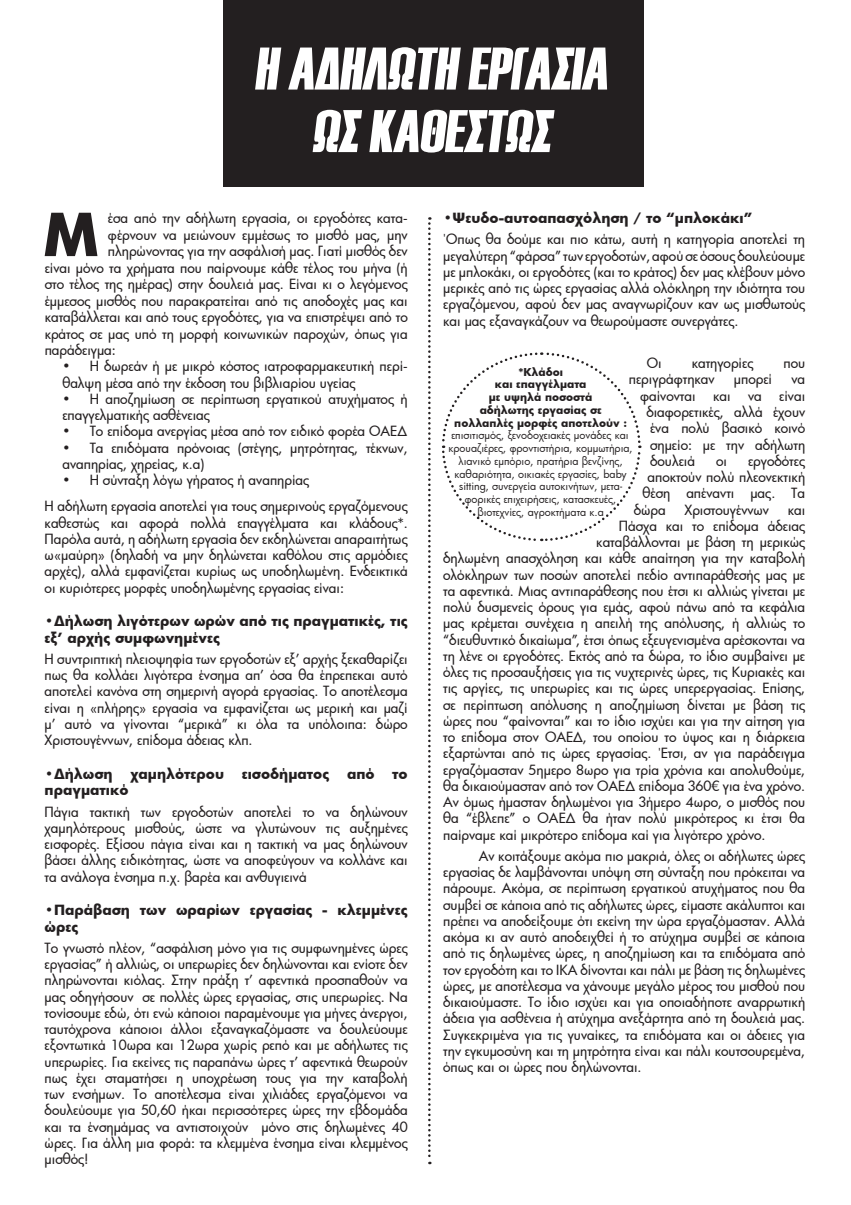
<style>
.page{position:relative;width:851px;height:1205px;background:#fff}
.page>*{position:absolute;margin:0;border:0;box-sizing:border-box;transform-origin:0 0}
.t1{font:60px/62.5px "Haettenschweiler";color:#fff;text-align:center}
.t2{font:700 57.5px "Futura";color:#231f20}
.t3{font:500 13.75px/16.2px "Futura";color:#231f20;text-align:justify}
.t4{font:700 13.75px/16.2px "Futura";color:#231f20}
.t5{font:10.62px/12.8px "Futura";color:#231f20;text-align:center}
.t6{font:700 10.62px/12.8px "Futura";color:#231f20;text-align:center}
</style>
<div class="page">
<div style="left:223px;top:0;width:420px;height:186px;background:#231f20"></div>
<svg style="left:428px;top:217px;width:2px;height:947px"></svg>
<svg style="left:442px;top:352px;width:199px;height:190px"></svg>
<h1 class="t1" style="left:254px;top:37px;width:365px">Η ΑΔΗΛΩΤΗ ΕΡΓΑΣΙΑ<br>ΩΣ ΚΑΘΕΣΤΩΣ</h1>
<h2 class="t2" style="left:43px;top:194px;width:58px">Μ</h2>
<p class="t3" style="left:108px;top:210px;width:301px">έσα από την αδήλωτη εργασία, οι εργοδότες κατα-</p>
<p class="t3" style="left:108px;top:226px;width:301px">φέρνουν να μειώνουν εμμέσως το μισθό μας, μην</p>
<p class="t3" style="left:108px;top:243px;width:301px">πληρώνοντας για την ασφάλισή μας. Γιατί μισθός δεν</p>
<p class="t3" style="left:45px;top:259px;width:364px">είναι μόνο τα χρήματα που παίρνουμε κάθε τέλος του μήνα (ή</p>
<p class="t3" style="left:45px;top:276px;width:364px">στο τέλος της ημέρας) στην δουλειά μας. Είναι κι ο λεγόμενος</p>
<p class="t3" style="left:45px;top:292px;width:364px">έμμεσος μισθός που παρακρατείται από τις αποδοχές μας και</p>
<p class="t3" style="left:45px;top:309px;width:364px">καταβάλλεται και από τους εργοδότες, για να επιστρέψει από το</p>
<p class="t3" style="left:45px;top:325px;width:364px">κράτος σε μας υπό τη μορφή κοινωνικών παροχών, όπως για</p>
<p class="t3" style="left:45px;top:342px;width:73px">παράδειγμα:</p>
<p class="t3" style="left:62px;top:358px;width:347px">• Η δωρεάν ή με μικρό κόστος ιατροφαρμακευτική περί&shy;θαλψη μέσα από την έκδοση του βιβλιαρίου υγείας</p>
<p class="t3" style="left:62px;top:390px;width:347px">• Η αποζημίωση σε περίπτωση εργατικού ατυχήματος ή επαγγελματικής ασθένειας</p>
<p class="t3" style="left:62px;top:423px;width:346px">• Το επίδομα ανεργίας μέσα από τον ειδικό φορέα ΟΑΕΔ</p>
<p class="t3" style="left:62px;top:439px;width:347px">• Τα επιδόματα πρόνοιας (στέγης, μητρότητας, τέκνων, αναπηρίας, χηρείας, κ.α)</p>
<p class="t3" style="left:45px;top:467px;width:364px;line-height:26.2px;text-indent:18px">• Η σύνταξη λόγω γήρατος ή αναπηρίας<br>Η αδήλωτη εργασία αποτελεί για τους σημερινούς εργαζόμενους</p>
<p class="t3" style="left:45px;top:514px;width:364px">καθεστώς και αφορά πολλά επαγγέλματα και κλάδους*.<br>Παρόλα αυτά, η αδήλωτη εργασία δεν εκδηλώνεται απαραιτήτως ω«μαύρη» (δηλαδή να μην δηλώνεται καθόλου στις αρμόδιες αρχές), αλλά εμφανίζεται κυρίως ως υποδηλωμένη. Ενδεικτικά οι κυριότερες μορφές υποδηλωμένης εργασίας είναι:</p>
<p class="t4" style="left:45px;top:613px;width:364px">•Δήλωση λιγότερων ωρών από τις πραγματικές, τις εξ’ αρχής συμφωνημένες</p>
<p class="t3" style="left:45px;top:650px;width:364px">Η συντριπτική πλειοψηφία των εργοδοτών εξ’ αρχής ξεκαθαρίζει πως θα κολλάει λιγότερα ένσημα απ’ όσα θα έπρεπεκαι αυτό αποτελεί κανόνα στη σημερινή αγορά εργασίας. Το αποτέλεσμα είναι η «πλήρης» εργασία να εμφανίζεται ως μερική και μαζί μ’ αυτό να γίνονται “μερικά” κι όλα τα υπόλοιπα: δώρο Χριστουγέννων, επίδομα άδειας κλπ.</p>
<p class="t4" style="left:45px;top:765px;width:69px">•Δήλωση</p>
<p class="t4" style="left:130px;top:765px;width:95px">χαμηλότερου</p>
<p class="t4" style="left:242px;top:765px;width:89px">εισοδήματος</p>
<p class="t4" style="left:347px;top:765px;width:29px">από</p>
<p class="t4" style="left:392px;top:765px;width:17px">το</p>
<p class="t4" style="left:45px;top:781px;width:85px">πραγματικό</p>
<p class="t3" style="left:45px;top:803px;width:364px">Πάγια τακτική των εργοδοτών αποτελεί το να δηλώνουν χαμηλότερους μισθούς, ώστε να γλυτώνουν τις αυξημένες εισφορές. Εξίσου πάγια είναι και η τακτική να μας δηλώνουν βάσει άλλης ειδικότητας, ώστε να αποφεύγουν να κολλάνε και τα ανάλογα ένσημα π.χ. βαρέα και ανθυγιεινά</p>
<p class="t4" style="left:45px;top:901px;width:364px">•Παράβαση των ωραρίων εργασίας - κλεμμένες ώρες</p>
<p class="t3" style="left:45px;top:939px;width:364px">Το γνωστό πλέον, “ασφάλιση μόνο για τις συμφωνημένες ώρες εργασίας” ή αλλιώς, οι υπερωρίες δεν δηλώνονται και ενίοτε δεν πληρώνονται κιόλας. Στην πράξη τ’ αφεντικά προσπαθούν να μας οδηγήσουν σε πολλές ώρες εργασίας, στις υπερωρίες. Να τονίσουμε εδώ, ότι ενώ κάποιοι παραμένουμε για μήνες άνεργοι, ταυτόχρονα κάποιοι άλλοι εξαναγκαζόμαστε να δουλεύουμε εξοντωτικά 10ωρα και 12ωρα χωρίς ρεπό και με αδήλωτες τις υπερωρίες. Για εκείνες τις παραπάνω ώρες τ’ αφεντικά θεωρούν πως έχει σταματήσει η υποχρέωση τους για την καταβολή των ενσήμων. Το αποτέλεσμα είναι χιλιάδες εργαζόμενοι να δουλεύουμε για 50,60 ήκαι περισσότερες ώρες την εβδομάδα και τα ένσημάμας να αντιστοιχούν μόνο στις δηλωμένες 40 ώρες. Για άλλη μια φορά: τα κλεμμένα ένσημα είναι κλεμμένος μισθός!</p>
<p class="t4" style="left:443px;top:209px;width:310px">•Ψευδο-αυτοαπασχόληση / το “μπλοκάκι”</p>
<p class="t3" style="left:443px;top:231px;width:363px">Όπως θα δούμε και πιο κάτω, αυτή η κατηγορία αποτελεί τη μεγαλύτερη “φάρσα” των εργοδοτών, αφού σε όσους δουλεύουμε με μπλοκάκι, οι εργοδότες (και το κράτος) δεν μας κλέβουν μόνο μερικές από τις ώρες εργασίας αλλά ολόκληρη την ιδιότητα του εργαζόμενου, αφού δεν μας αναγνωρίζουν καν ως μισθωτούς και μας εξαναγκάζουν να θεωρούμαστε συνεργάτες.</p>
<p class="t3" style="left:646px;top:355px;width:16px">Οι</p>
<p class="t3" style="left:691px;top:355px;width:63px">κατηγορίες</p>
<p class="t3" style="left:783px;top:355px;width:23px">που</p>
<p class="t3" style="left:628px;top:371px;width:87px">περιγράφτηκαν</p>
<p class="t3" style="left:733px;top:371px;width:40px">μπορεί</p>
<p class="t3" style="left:791px;top:371px;width:15px">να</p>
<p class="t3" style="left:640px;top:387px;width:57px">φαίνονται</p>
<p class="t3" style="left:713px;top:387px;width:19px">και</p>
<p class="t3" style="left:747px;top:387px;width:15px">να</p>
<p class="t6" style="left:454px;top:365px;width:174px">*Κλάδοι<br>και επαγγέλματα<br>με υψηλά ποσοστά<br>αδήλωτης εργασίας σε πολλαπλές μορφές αποτελούν :</p>
<p class="t5" style="left:448px;top:429px;width:186px">επισιτισμός, ξενοδοχειακές μονάδες και κρουαζιέρες, φροντιστήρια, κομμωτήρια, λιανικό εμπόριο, πρατήρια βενζίνης, καθαριότητα, οικιακές εργασίες, baby sitting, συνεργεία αυτοκινήτων, μετα&shy;φορικές επιχειρήσεις, κατασκευές, βιοτεχνίες, αγροκτήματα κ.α</p>
<p class="t3" style="left:646px;top:387px;width:160px;text-indent:133px">είναι διαφορετικές, αλλά έχουν ένα πολύ βασικό κοινό σημείο: με την αδήλωτη δουλειά</p>
<p class="t3" style="left:716px;top:452px;width:12px">οι</p>
<p class="t3" style="left:748px;top:452px;width:59px">εργοδότες</p>
<p class="t3" style="left:647px;top:468px;width:159px">αποκτούν πολύ πλεονεκτική</p>
<p class="t3" style="left:642px;top:485px;width:164px">θέση απέναντι μας. Τα</p>
<p class="t3" style="left:633px;top:501px;width:33px">δώρα</p>
<p class="t3" style="left:684px;top:501px;width:86px">Χριστουγέννων</p>
<p class="t3" style="left:787px;top:501px;width:19px">και</p>
<p class="t3" style="left:618px;top:517px;width:188px">Πάσχα και το επίδομα άδειας</p>
<p class="t3" style="left:596px;top:533px;width:210px">καταβάλλονται με βάση τη μερικώς</p>
<p class="t3" style="left:443px;top:550px;width:363px">δηλωμένη απασχόληση και κάθε απαίτηση για την καταβολή</p>
<p class="t3" style="left:443px;top:566px;width:363px">ολόκληρων των ποσών αποτελεί πεδίο αντιπαράθεσής μας με</p>
<p class="t3" style="left:443px;top:582px;width:363px">τα αφεντικά. Μιας αντιπαράθεσης που έτσι κι αλλιώς γίνεται με</p>
<p class="t3" style="left:443px;top:598px;width:363px">πολύ δυσμενείς όρους για εμάς, αφού πάνω από τα κεφάλια</p>
<p class="t3" style="left:443px;top:615px;width:363px">μας κρέμεται συνέχεια η απειλή της απόλυσης, ή αλλιώς το</p>
<p class="t3" style="left:443px;top:631px;width:363px">“διευθυντικό δικαίωμα”, έτσι όπως εξευγενισμένα αρέσκονται να</p>
<p class="t3" style="left:443px;top:647px;width:363px">τη λένε οι εργοδότες. Εκτός από τα δώρα, το ίδιο συμβαίνει με</p>
<p class="t3" style="left:443px;top:663px;width:363px">όλες τις προσαυξήσεις για τις νυχτερινές ώρες, τις Κυριακές και</p>
<p class="t3" style="left:443px;top:680px;width:363px">τις αργίες, τις υπερωρίες και τις ώρες υπερεργασίας. Επίσης,</p>
<p class="t3" style="left:443px;top:696px;width:363px">σε περίπτωση απόλυσης η αποζημίωση δίνεται με βάση τις</p>
<p class="t3" style="left:443px;top:712px;width:363px">ώρες που “φαίνονται” και το ίδιο ισχύει και για την αίτηση για</p>
<p class="t3" style="left:443px;top:728px;width:363px">το επίδομα στον ΟΑΕΔ, του οποίου το ύψος και η διάρκεια</p>
<p class="t3" style="left:443px;top:745px;width:363px">εξαρτώνται από τις ώρες εργασίας. Έτσι, αν για παράδειγμα</p>
<p class="t3" style="left:443px;top:761px;width:363px">εργαζόμασταν 5ημερο 8ωρο για τρία χρόνια και απολυθούμε,</p>
<p class="t3" style="left:443px;top:777px;width:363px">θα δικαιούμασταν από τον ΟΑΕΔ επίδομα 360€ για ένα χρόνο.</p>
<p class="t3" style="left:443px;top:794px;width:363px">Αν όμως ήμασταν δηλωμένοι για 3ήμερο 4ωρο, ο μισθός που</p>
<p class="t3" style="left:443px;top:810px;width:363px">θα “έβλεπε” ο ΟΑΕΔ θα ήταν πολύ μικρότερος κι έτσι θα</p>
<p class="t3" style="left:443px;top:826px;width:324px">παίρναμε καί μικρότερο επίδομα καί για λιγότερο χρόνο.</p>
<p class="t3" style="left:443px;top:847px;width:363px;text-indent:35px">Αν κοιτάξουμε ακόμα πιο μακριά, όλες οι αδήλωτες ώρες εργασίας δε λαμβάνονται υπόψη στη σύνταξη που πρόκειται να πάρουμε. Ακόμα, σε περίπτωση εργατικού ατυχήματος που θα συμβεί σε κάποια από τις αδήλωτες ώρες, είμαστε ακάλυπτοι και πρέπει να αποδείξουμε ότι εκείνη την ώρα εργαζόμασταν. Αλλά ακόμα κι αν αυτό αποδειχθεί ή το ατύχημα συμβεί σε κάποια από τις δηλωμένες ώρες, η αποζημίωση και τα επιδόματα από τον εργοδότη και το ΙΚΑ δίνονται και πάλι με βάση τις δηλωμένες ώρες, με αποτέλεσμα να χάνουμε μεγάλο μέρος του μισθού που δικαιούμαστε. Το ίδιο ισχύει και για οποιαδήποτε αναρρωτική άδεια για ασθένεια ή ατύχημα ανεξάρτητα από τη δουλειά μας.<br>Συγκεκριμένα για τις γυναίκες, τα επιδόματα και οι άδειες για την εγκυμοσύνη και τη μητρότητα είναι και πάλι κουτσουρεμένα, όπως και οι ώρες που δηλώνονται.</p>
</div>
